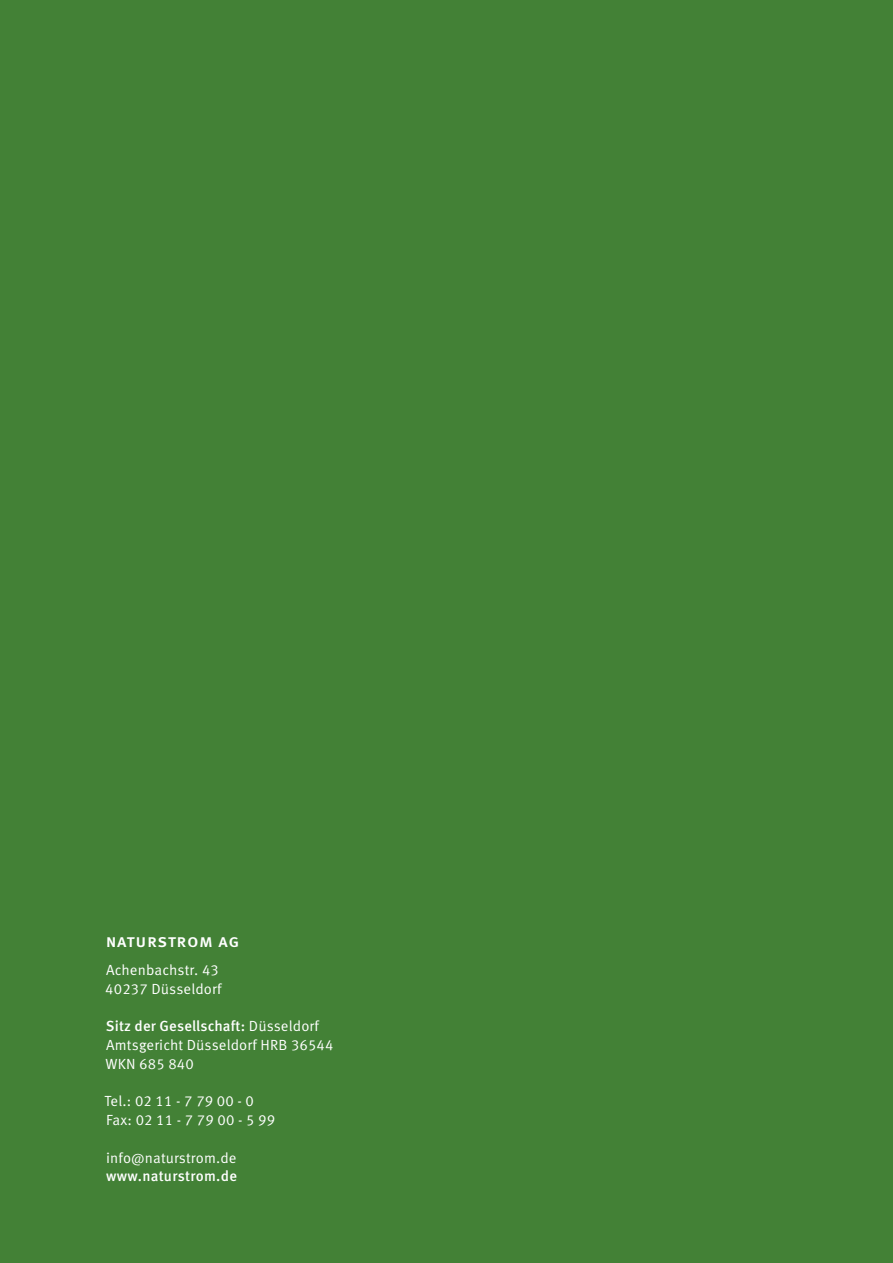
<style>
.page{position:relative;width:893px;height:1263px;background:#438136}
.page>*{position:absolute;margin:0;border:0;box-sizing:border-box;transform-origin:0 0}
.t1{font:500 18px "Meta Pro";letter-spacing:.03em;color:#fff}
.t2{font:14.7px/18.8px "Meta Pro";letter-spacing:.01em;color:#fff}
.t3{font:500 14.7px "Meta Pro";letter-spacing:.02em;color:#fff}
.s1{font-weight:500}
</style>
<div class="page">
<p class="t1" style="left:106px;top:929px;width:135px">naturstrom AG</p>
<p class="t2" style="left:105px;top:961px;width:118px">Achenbachstr. 43<br>40237 Düsseldorf</p>
<p class="t2" style="left:106px;top:1017px;width:229px"><span class="s1">Sitz der Gesellschaft:</span> Düsseldorf<br>Amtsgericht Düsseldorf HRB 36544<br>WKN 685 840</p>
<p class="t2" style="left:104px;top:1092px;width:172px">Tel.: 02 11 - 7 79 00 - 0<br>Fax: 02 11 - 7 79 00 - 5 99</p>
<p class="t2" style="left:106px;top:1149px;width:132px">info@naturstrom.de</p>
<p class="t3" style="left:106px;top:1167px;width:132px">www.naturstrom.de</p>
</div>
